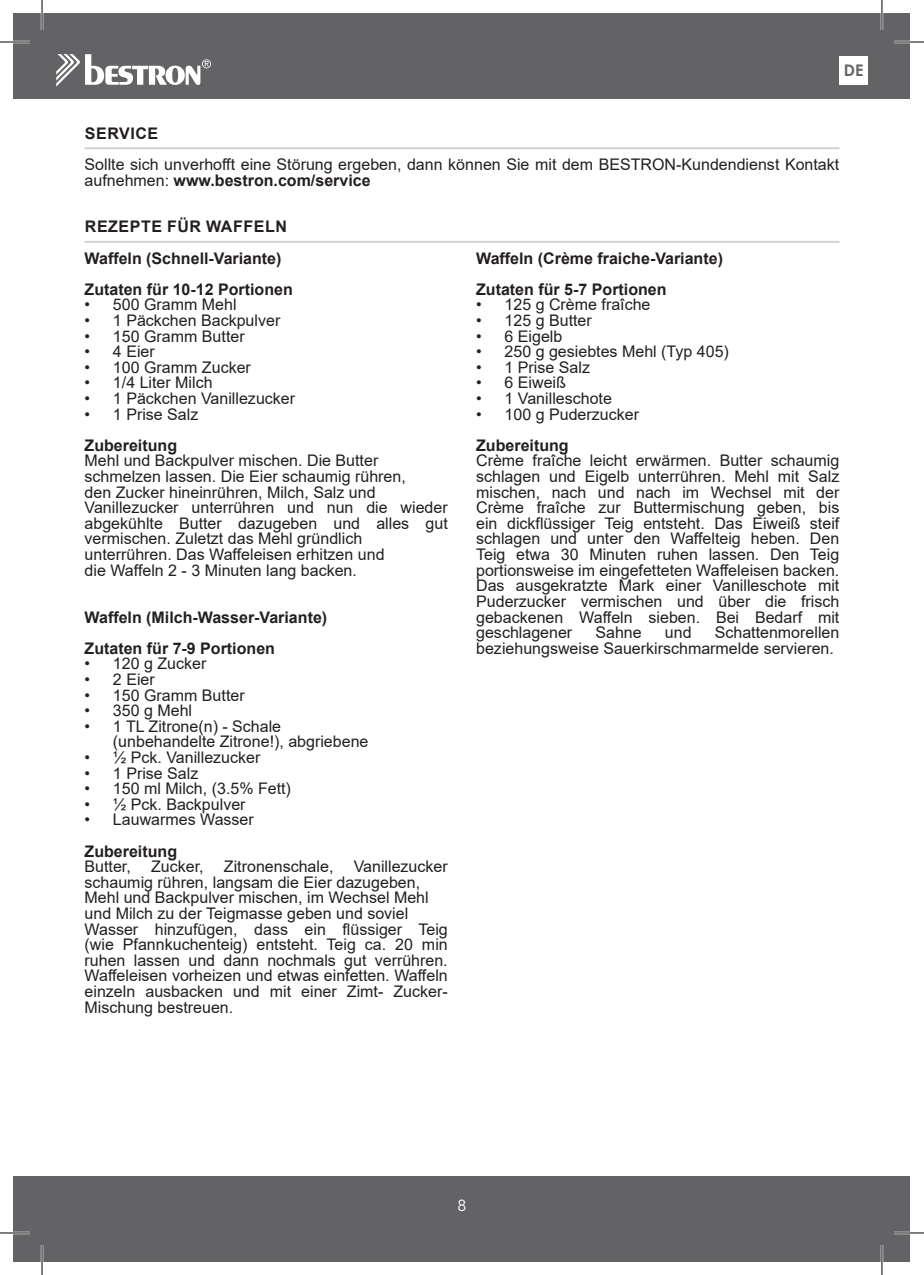
<style>
.page{position:relative;width:924px;height:1275px;background:#fff}
.page>*{position:absolute;margin:0;border:0;box-sizing:border-box;transform-origin:0 0}
.t1{font:16px/15.6px "Arial";color:#231f20}
.t2{font:700 16px/31.2px "Arial";color:#231f20}
.t3{font:700 16px "Arial";letter-spacing:.035em;color:#231f20}
.t4{font:700 16px "Century Gothic";color:#636366}
.t5{font:16px "Avenir LT Std";color:#fff}
.s1{font-weight:700}
</style>
<div class="page">
<div style="left:14px;top:14px;width:895px;height:85px;background:#636366"></div>
<div style="left:14px;top:1176px;width:895px;height:85px;background:#636366"></div>
<svg style="left:56px;top:54px;width:155px;height:33px"></svg>
<div style="left:839px;top:56px;width:28px;height:29px;background:#fff"></div>
<hr style="left:85px;top:147px;width:754px;height:2px;background:#d1d2d4">
<hr style="left:85px;top:241px;width:754px;height:2px;background:#d1d2d4">
<hr style="left:0;top:41px;width:30px;height:2px;background:#fff">
<hr style="left:893px;top:41px;width:30px;height:2px;background:#fff">
<hr style="left:0;top:1231px;width:30px;height:3px;background:#fff">
<hr style="left:893px;top:1231px;width:30px;height:3px;background:#fff">
<hr style="left:41px;top:0;width:2px;height:30px;background:#fff">
<hr style="left:41px;top:1245px;width:2px;height:30px;background:#fff">
<hr style="left:880px;top:0;width:2px;height:30px;background:#fff">
<hr style="left:880px;top:1245px;width:2px;height:30px;background:#fff">
<hr style="left:0;top:42px;width:30px;height:1px;background:#000">
<hr style="left:893px;top:42px;width:30px;height:1px;background:#000">
<hr style="left:0;top:1232px;width:30px;height:1px;background:#000">
<hr style="left:893px;top:1232px;width:30px;height:1px;background:#000">
<hr style="left:42px;top:0;width:1px;height:30px;background:#000">
<hr style="left:42px;top:1245px;width:1px;height:30px;background:#000">
<hr style="left:881px;top:0;width:1px;height:30px;background:#000">
<hr style="left:881px;top:1245px;width:1px;height:30px;background:#000">
<p class="t4" style="left:843px;top:58px;width:21px">DE</p>
<p class="t3" style="left:85px;top:122px;width:75px">SERVICE</p>
<p class="t1" style="left:85px;top:156px;width:755px">Sollte sich unverhofft eine Störung ergeben, dann können Sie mit dem BESTRON-Kundendienst Kontakt aufnehmen: <span class="s1">www.bestron.com/service</span></p>
<p class="t2" style="left:85px;top:211px;width:210px">REZEPTE FÜR WAFFELN<br>Waffeln (Schnell-Variante)<br>Zutaten für 10-12 Portionen</p>
<p class="t1" style="left:85px;top:297px;width:153px">• 500 Gramm Mehl</p>
<p class="t1" style="left:85px;top:312px;width:197px">• 1 Päckchen Backpulver</p>
<p class="t1" style="left:85px;top:328px;width:161px">• 150 Gramm Butter</p>
<p class="t1" style="left:85px;top:344px;width:72px">• 4 Eier</p>
<p class="t1" style="left:85px;top:359px;width:168px">• 100 Gramm Zucker</p>
<p class="t1" style="left:85px;top:375px;width:129px">• 1/4 Liter Milch</p>
<p class="t1" style="left:85px;top:390px;width:212px">• 1 Päckchen Vanillezucker</p>
<p class="t1" style="left:85px;top:406px;width:115px">• 1 Prise Salz</p>
<p class="t2" style="left:85px;top:430px;width:94px">Zubereitung</p>
<p class="t1" style="left:85px;top:453px;width:364px">Mehl und Backpulver mischen. Die Butter schmelzen lassen. Die Eier schaumig rühren,<br>den Zucker hineinrühren, Milch, Salz und Vanillezucker unterrühren und nun die wieder abgekühlte Butter dazugeben und alles gut vermischen. Zuletzt das Mehl gründlich unterrühren. Das Waffeleisen erhitzen und<br>die Waffeln 2 - 3 Minuten lang backen.</p>
<p class="t2" style="left:85px;top:601px;width:244px">Waffeln (Milch-Wasser-Variante)<br>Zutaten für 7-9 Portionen</p>
<p class="t1" style="left:85px;top:656px;width:123px">• 120 g Zucker</p>
<p class="t1" style="left:85px;top:671px;width:72px">• 2 Eier</p>
<p class="t1" style="left:85px;top:687px;width:161px">• 150 Gramm Butter</p>
<p class="t1" style="left:85px;top:702px;width:109px">• 350 g Mehl</p>
<p class="t1" style="left:113px;top:718px;width:257px;text-indent:-28px">• 1 TL Zitrone(n) - Schale (unbehandelte Zitrone!), abgriebene</p>
<p class="t1" style="left:85px;top:749px;width:177px">• ½ Pck. Vanillezucker</p>
<p class="t1" style="left:85px;top:765px;width:115px">• 1 Prise Salz</p>
<p class="t1" style="left:85px;top:780px;width:208px">• 150 ml Milch, (3.5% Fett)</p>
<p class="t1" style="left:85px;top:796px;width:162px">• ½ Pck. Backpulver</p>
<p class="t1" style="left:85px;top:812px;width:171px">• Lauwarmes Wasser</p>
<p class="t2" style="left:85px;top:835px;width:94px">Zubereitung</p>
<p class="t1" style="left:85px;top:858px;width:48px">Butter,</p>
<p class="t1" style="left:151px;top:858px;width:54px">Zucker,</p>
<p class="t1" style="left:224px;top:858px;width:111px">Zitronenschale,</p>
<p class="t2" style="left:476px;top:242px;width:248px">Waffeln (Crème fraiche-Variante)<br>Zutaten für 5-7 Portionen</p>
<p class="t1" style="left:476px;top:297px;width:176px">• 125 g Crème fraîche</p>
<p class="t1" style="left:476px;top:312px;width:117px">• 125 g Butter</p>
<p class="t1" style="left:476px;top:328px;width:88px">• 6 Eigelb</p>
<p class="t1" style="left:476px;top:344px;width:254px">• 250 g gesiebtes Mehl (Typ 405)</p>
<p class="t1" style="left:476px;top:359px;width:115px">• 1 Prise Salz</p>
<p class="t1" style="left:476px;top:375px;width:91px">• 6 Eiweiß</p>
<p class="t1" style="left:476px;top:390px;width:137px">• 1 Vanilleschote</p>
<p class="t1" style="left:476px;top:406px;width:164px">• 100 g Puderzucker</p>
<p class="t2" style="left:476px;top:430px;width:94px">Zubereitung</p>
<p class="t1" style="left:476px;top:453px;width:364px;text-align:justify">Crème fraîche leicht erwärmen. Butter schaumig schlagen und Eigelb unterrühren. Mehl mit Salz mischen, nach und nach im Wechsel mit der Crème fraîche zur Buttermischung geben, bis ein dickflüssiger Teig entsteht. Das Eiweiß steif schlagen und unter den Waffelteig heben. Den Teig etwa 30 Minuten ruhen lassen. Den Teig portionsweise im eingefetteten Waffeleisen backen.<br>Das ausgekratzte Mark einer Vanilleschote mit Puderzucker vermischen und über die frisch gebackenen Waffeln sieben. Bei Bedarf mit geschlagener</p>
<p class="t1" style="left:476px;top:624px;width:364px;text-indent:238px">Schattenmorellen beziehungsweise Sauerkirschmarmelde servieren.</p>
<p class="t1" style="left:595px;top:624px;width:48px">Sahne</p>
<p class="t1" style="left:664px;top:624px;width:28px">und</p>
<p class="t1" style="left:85px;top:858px;width:364px;text-indent:269px">Vanillezucker schaumig rühren, langsam die Eier dazugeben, Mehl und Backpulver mischen, im Wechsel Mehl und Milch zu der Teigmasse geben und soviel Wasser hinzufügen, dass ein flüssiger Teig (wie Pfannkuchenteig) entsteht. Teig ca. 20 min ruhen lassen und dann nochmals gut verrühren.<br>Waffeleisen vorheizen und etwas einfetten. Waffeln einzeln ausbacken und mit einer Zimt- Zucker-Mischung bestreuen.</p>
<p class="t5" style="left:457px;top:1196px;width:10px">8</p>
</div>
